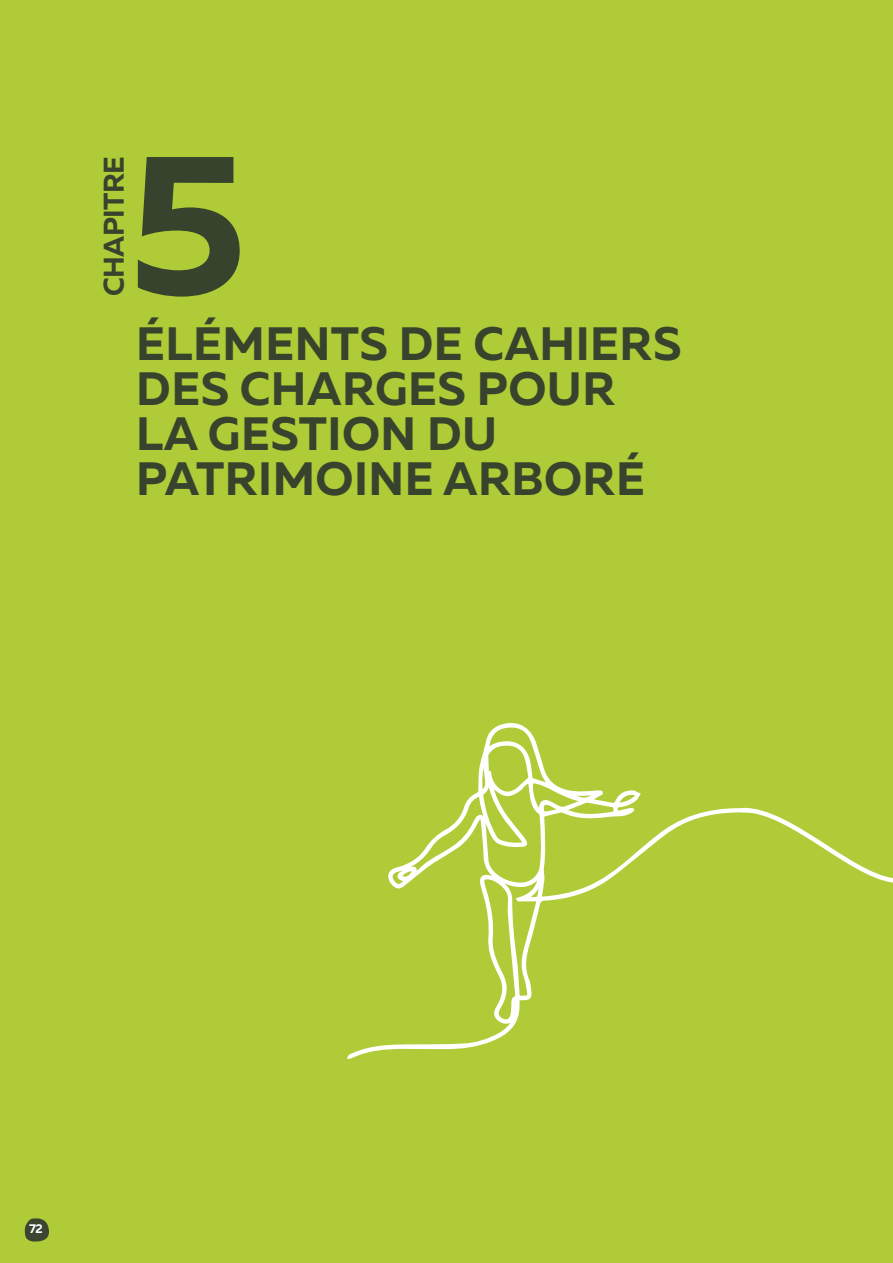
<style>
.page{position:relative;width:893px;height:1263px;background:#afcb37}
.page>*{position:absolute;margin:0;border:0;box-sizing:border-box;transform-origin:0 0}
.t1{font:700 200.85px "Muller";color:#37432c}
.t2{font:700 46.65px/45px "Muller";letter-spacing:.01em;color:#37432c}
.t3{font:700 28.5px "Muller";letter-spacing:-.02em;color:#37432c}
.t4{font:700 12.75px "Muller";color:#fff;scale:.95 1}
</style>
<div class="page">
<svg style="left:347px;top:723px;width:391px;height:336px"></svg>
<svg style="left:738px;top:807px;width:155px;height:76px"></svg>
<svg style="left:24px;top:1218px;width:25px;height:24px"></svg>
<p class="t3" style="left:96px;top:296px;width:141px;rotate:-90deg">CHAPITRE</p>
<h1 class="t1" style="left:129px;top:98px;width:120px">5</h1>
<p class="t2" style="left:136px;top:321px;width:546px">ÉLÉMENTS DE CAHIERS<br>DES CHARGES POUR<br>LA GESTION DU<br>PATRIMOINE ARBORÉ</p>
<p class="t4" style="left:29px;top:1220px;width:16px">72</p>
</div>
